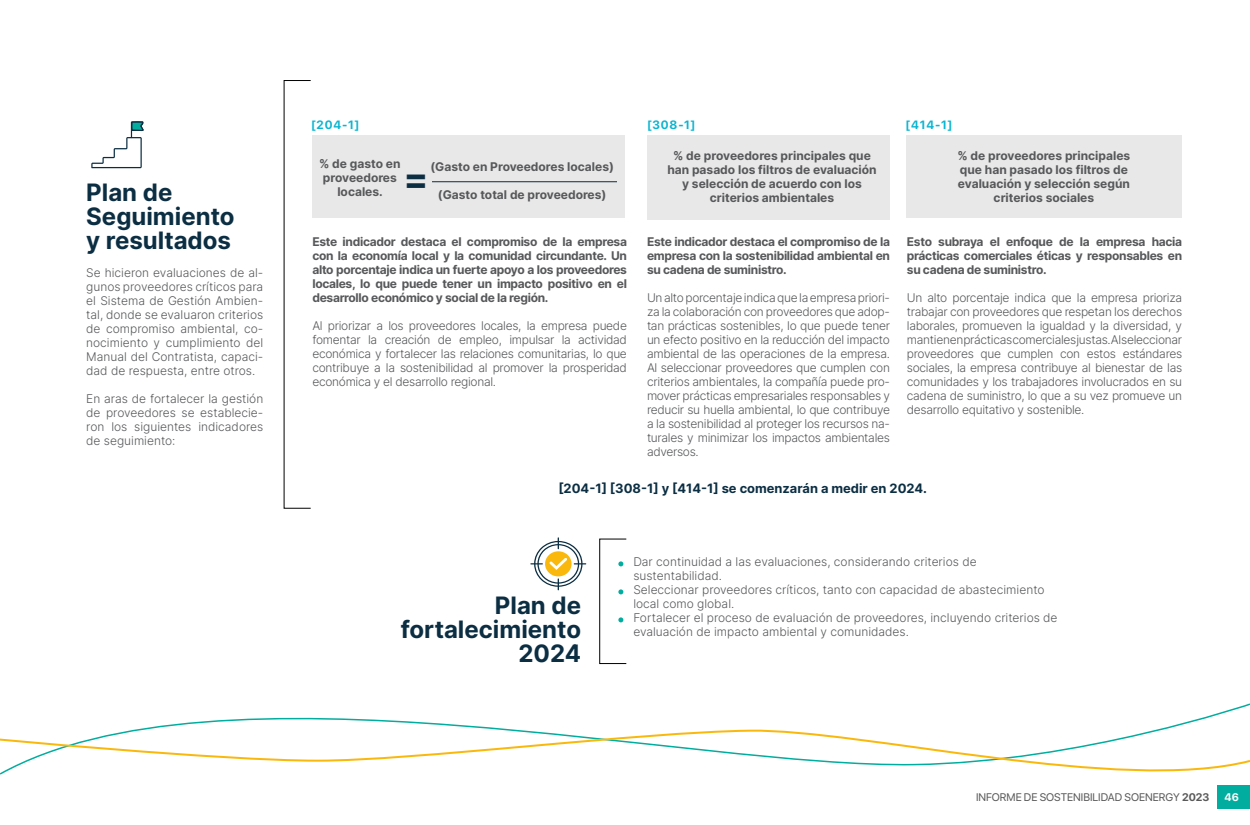
<style>
.page{position:relative;width:1250px;height:825px;background:#fff}
.page>*{position:absolute;margin:0;border:0;box-sizing:border-box;transform-origin:0 0}
.t1{font:700 36.95px "Inter";color:#0b2e43}
.t2{font:700 24px/24px "Inter";color:#0b2e43;text-align:right}
.t3{font:700 12.9px "Inter";color:#0b2e43}
.texto_general{font:300 12px/14px "Inter";letter-spacing:-.025em;color:#57585a;text-align:justify}
.texto_general-2{font:700 12px/14px "Inter";color:#57585a;text-align:justify}
.texto_bullets{font:300 12px/14px "Inter";color:#57585a}
.gri{font:700 12px "SF Pro Display";letter-spacing:.075em;color:#0ab5d1}
.t4{font:11px "SF Pro Display";color:#595959}
.t5{font:700 11px "SF Pro Display";color:#fff}
.s1{font-weight:700}
</style>
<div class="page">
<div style="left:1217px;top:785px;width:33px;height:24px;background:#00ad9e"></div>
<svg style="left:153px;top:664px;width:1097px;height:63px"></svg>
<svg style="left:0;top:727px;width:1250px;height:48px"></svg>
<svg style="left:91px;top:121px;width:53px;height:47px"></svg>
<div style="left:312px;top:136px;width:313px;height:82px;background:#e8e8e8"></div>
<div style="left:647px;top:136px;width:243px;height:84px;background:#e8e8e8"></div>
<div style="left:907px;top:136px;width:275px;height:82px;background:#e8e8e8"></div>
<hr style="left:432px;top:181px;width:185px;height:1px;background:#0b2e43">
<svg style="left:618px;top:561px;width:5px;height:5px"></svg>
<svg style="left:618px;top:589px;width:5px;height:5px"></svg>
<svg style="left:618px;top:617px;width:5px;height:5px"></svg>
<div style="left:599px;top:539px;width:28px;height:125px;border:1px solid #000"></div>
<svg style="left:530px;top:537px;width:56px;height:53px"></svg>
<p class="t2" style="left:86px;top:179px;width:88px">Plan de</p>
<p class="t2" style="left:86px;top:203px;width:150px">Seguimiento</p>
<p class="t2" style="left:86px;top:227px;width:146px">y resultados</p>
<p class="texto_general" style="left:86px;top:265px;width:179px">Se hicieron evaluaciones de al&shy;gunos proveedores críticos para el Sistema de Gestión Ambien&shy;tal, donde se evaluaron criterios de compromiso ambiental, co&shy;nocimiento y cumplimiento del Manual del Contratista, capaci&shy;dad de respuesta, entre otros.</p>
<p class="texto_general" style="left:86px;top:391px;width:179px">En aras de fortalecer la gestión de proveedores se establecie&shy;ron los siguientes indicadores de seguimiento:</p>
<p class="gri" style="left:311px;top:118px;width:50px">[204-1]</p>
<p class="gri" style="left:647px;top:118px;width:50px">[308-1]</p>
<p class="gri" style="left:906px;top:118px;width:48px">[414-1]</p>
<p class="texto_general-2" style="left:430px;top:160px;width:185px">(Gasto en Proveedores locales)</p>
<p class="texto_general-2" style="left:438px;top:188px;width:170px">(Gasto total de proveedores)</p>
<p class="texto_general-2" style="left:673px;top:148px;width:199px">% de proveedores principales que</p>
<p class="texto_general-2" style="left:667px;top:162px;width:211px">han pasado los filtros de evaluación</p>
<p class="texto_general-2" style="left:682px;top:176px;width:181px">y selección de acuerdo con los</p>
<p class="texto_general-2" style="left:710px;top:190px;width:126px">criterios ambientales</p>
<p class="texto_general-2" style="left:958px;top:148px;width:174px">% de proveedores principales</p>
<p class="texto_general-2" style="left:960px;top:162px;width:169px">que han pasado los filtros de</p>
<p class="texto_general-2" style="left:958px;top:176px;width:173px">evaluación y selección según</p>
<p class="texto_general-2" style="left:994px;top:190px;width:102px">criterios sociales</p>
<p class="texto_general-2" style="left:319px;top:156px;width:83px;text-align:center">% de gasto en proveedores locales.</p>
<p class="t1" style="left:403px;top:151px;width:27px">=</p>
<p class="texto_general-2" style="left:312px;top:234px;width:316px">Este indicador destaca el compromiso de la empresa con la economía local y la comunidad circundante. Un alto porcentaje indica un fuerte apoyo a los proveedores locales, lo que puede tener un impacto positivo en el desarrollo económico y social de la región.</p>
<p class="texto_general" style="left:312px;top:318px;width:316px">Al priorizar a los proveedores locales, la empresa puede fomentar la creación de empleo, impulsar la actividad económica y fortalecer las relaciones comunitarias, lo que contribuye a la sostenibilidad al promover la prosperidad económica y el desarrollo regional.</p>
<p class="texto_general-2" style="left:647px;top:234px;width:245px">Este indicador destaca el compromiso de la empresa con la sostenibilidad ambiental en su cadena de suministro.</p>
<p class="texto_general" style="left:647px;top:290px;width:245px">Un alto porcentaje indica que la empresa priori&shy;za la colaboración con proveedores que adop&shy;tan prácticas sostenibles, lo que puede tener un efecto positivo en la reducción del impacto ambiental de las operaciones de la empresa.<br>Al seleccionar proveedores que cumplen con criterios ambientales, la compañía puede pro&shy;mover prácticas empresariales responsables y reducir su huella ambiental, lo que contribuye a la sostenibilidad al proteger los recursos na&shy;turales y minimizar los impactos ambientales adversos.</p>
<p class="texto_general-2" style="left:907px;top:234px;width:277px">Esto subraya el enfoque de la empresa hacia prácticas comerciales éticas y responsables en su cadena de suministro.</p>
<p class="texto_general" style="left:907px;top:290px;width:277px">Un alto porcentaje indica que la empresa prioriza trabajar con proveedores que respetan los derechos laborales, promueven la igualdad y la diversidad, y mantienen prácticas comerciales justas. Al seleccionar proveedores que cumplen con estos estándares sociales, la empresa contribuye al bienestar de las comunidades y los trabajadores involucrados en su cadena de suministro, lo que a su vez promueve un desarrollo equitativo y sostenible.</p>
<p class="t3" style="left:558px;top:479px;width:370px">[204-1] [308-1] y [414-1] se comenzarán a medir en 2024.</p>
<p class="t2" style="left:401px;top:592px;width:182px">Plan de fortalecimiento<br>2024</p>
<p class="texto_bullets" style="left:633px;top:555px;width:345px">Dar continuidad a las evaluaciones, considerando criterios de sustentabilidad.</p>
<p class="texto_bullets" style="left:633px;top:583px;width:413px">Seleccionar proveedores críticos, tanto con capacidad de abastecimiento local como global.</p>
<p class="texto_bullets" style="left:633px;top:611px;width:426px">Fortalecer el proceso de evaluación de proveedores, incluyendo criterios de evaluación de impacto ambiental y comunidades.</p>
<p class="t4" style="left:976px;top:789px;width:235px">INFORME DE SOSTENIBILIDAD SOENERGY <span class="s1">2023</span></p>
<p class="t5" style="left:1225px;top:791px;width:16px">46</p>
</div>
